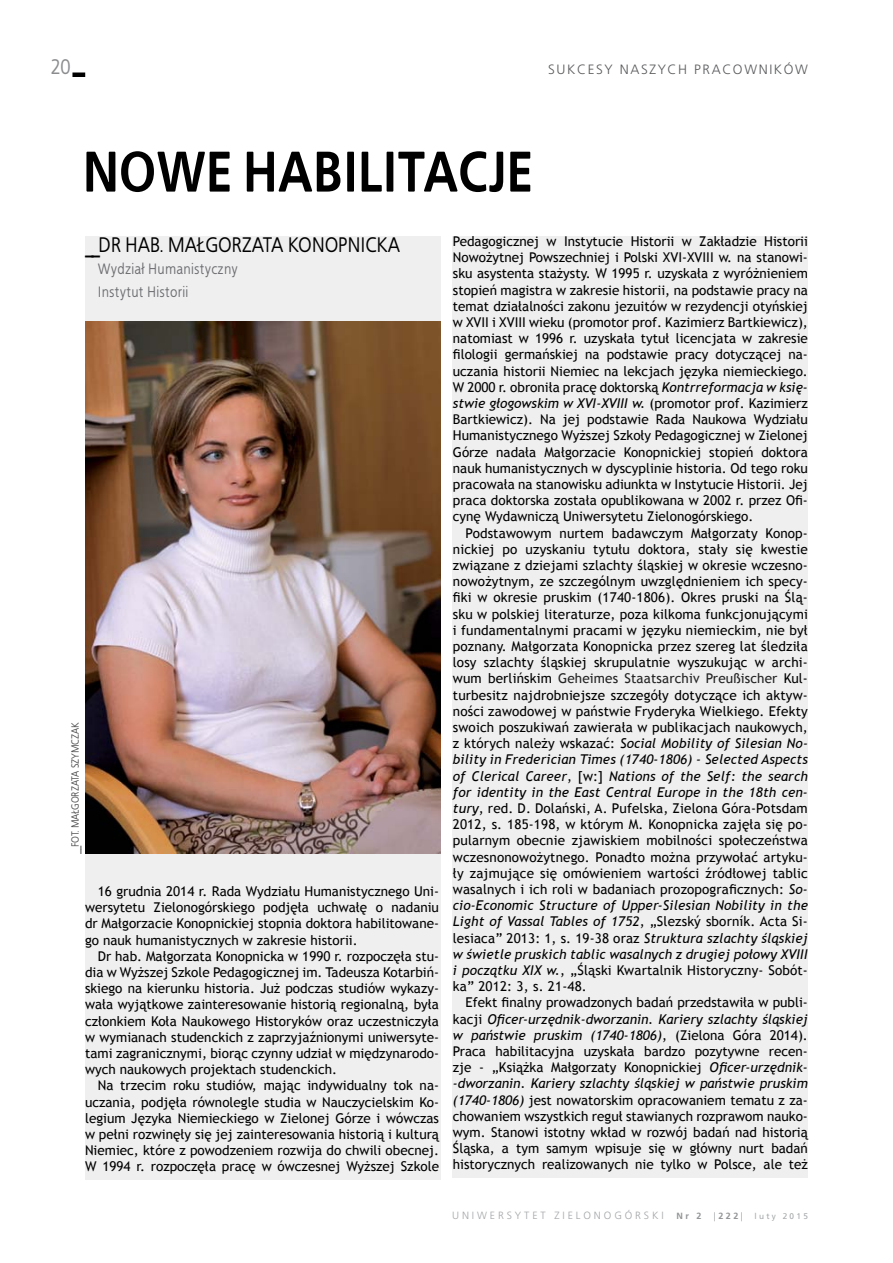
<style>
.page{position:relative;width:893px;height:1263px;background:#fff}
.page>*{position:absolute;margin:0;border:0;box-sizing:border-box;transform-origin:0 0}
.t1{font:700 57px "EFN Bureau OT";color:#000}
.t2{font:21px "EFN Bureau OT";color:#000}
.t3{font:21px "EFN Bureau OT";color:#8a8c8e}
.t4{font:15px/22.2px "EFN Bureau OT";color:#6d6e71}
.t5{font:13.5px/16.2px "Trebuchet MS";color:#000;text-align:justify}
.t6{font:300 13.5px "Frutiger LT Pro";color:#58595b}
.t7{font:300 10.5px "Frutiger LT Pro";letter-spacing:.275em;color:#a3a5a8}
.t8{font:10.5px "EFN Bureau OT";color:#4d4d4f}
.t9{font:700 9px "Frutiger LT Pro";color:#939597}
.t10{font:8.25px "Frutiger LT Pro";letter-spacing:.275em;color:#a4a7a9}
.s1{font-weight:700}
.s2{font-style:italic}
.s3{color:#222}
.s4{font-weight:700;font-size:9px;color:#939597}
.s5{font-weight:300}
</style>
<div class="page">
<div style="left:72px;top:72px;width:13px;height:5px;background:#000"></div>
<div style="left:85px;top:236px;width:355px;height:944px;background:#efeff0"></div>
<div style="left:453px;top:236px;width:355px;height:942px;background:#efeff0"></div>
<img style="left:85px;top:321px;width:355px;height:532px">
<h2 class="t3" style="left:51px;top:55px;width:21px">20</h2>
<p class="t6" style="left:548px;top:61px;width:11px">SUKCESY</p>
<p class="t6" style="left:620px;top:61px;width:11px">NASZYCH</p>
<p class="t6" style="left:694px;top:61px;width:12px">PRACOWNIKÓW</p>
<h1 class="t1" style="left:83px;top:136px;width:451px">NOWE HABILITACJE</h1>
<h2 class="t2" style="left:85px;top:233px;width:96px"><span class="s1">__</span>DR HAB. MAŁGORZATA</h2>
<h2 class="t2" style="left:288px;top:233px;width:13px">KONO</h2>
<h2 class="t2" style="left:338px;top:233px;width:21px">PNICKA</h2>
<p class="t4" style="left:98px;top:258px;width:142px">Wydział Humanistyczny<br>I nstytut Historii</p>
<p class="t8" style="left:69px;top:853px;width:132px;rotate:-90deg"><span class="s1">__</span>fot. M ałgorzata Szymczak</p>
<p class="t5" style="left:85px;top:883px;width:355px;text-indent:13px">16 grudnia 2014 r. Rada Wydziału Humanistycznego Uni&shy;wersytetu Zielonogórskiego podjęła uchwałę o nadaniu dr Małgorzacie Konopnickiej stopnia doktora habilitowane&shy;go nauk humanistycznych w zakresie historii.</p>
<p class="t5" style="left:85px;top:948px;width:355px;text-indent:13px">Dr hab. Małgorzata Konopnicka w 1990 r. rozpoczęła stu&shy;dia w Wyższej Szkole Pedagogicznej im. Tadeusza Kotarbiń&shy;skiego na kierunku historia. Już podczas studiów wykazy&shy;wała wyjątkowe zainteresowanie historią regionalną, była członkiem Koła Naukowego Historyków oraz uczestniczyła w wymianach studenckich z zaprzyjaźnionymi uniwersyte&shy;tami zagranicznymi, biorąc czynny udział w międzynarodo&shy;wych naukowych projektach studenckich.</p>
<p class="t5" style="left:85px;top:1078px;width:356px;text-indent:13px">Na trzecim roku studiów, mając indywidualny tok na&shy;uczania, podjęła równolegle studia w Nauczycielskim Ko&shy;legium Języka Niemieckiego w Zielonej Górze i wówczas w pełni rozwinęły się jej zainteresowania historią i kulturą Niemiec, które z powodzeniem rozwija do chwili obecnej.<br>W 1994 r. rozpoczęła pracę w ówczesnej Wyższej Szkole</p>
<p class="t5" style="left:453px;top:233px;width:357px">Pedagogicznej w Instytucie Historii w Zakładzie Historii Nowożytnej Powszechniej i Polski XVI-XVIII w. na stanowi&shy;sku asystenta stażysty. W 1995 r. uzyskała z wyróżnieniem stopień magistra w zakresie historii, na podstawie pracy na temat działalności zakonu jezuitów w rezydencji otyńskiej w XVII i XVIII wieku (promotor prof. Kazimierz Bartkiewicz), natomiast w 1996 r. uzyskała tytuł licencjata w zakresie filologii germańskiej na podstawie pracy dotyczącej na&shy;uczania historii Niemiec na lekcjach języka niemieckiego.<br>W 2000 r. obroniła pracę doktorską <span class="s2">Kontrreformacja w księ&shy;stwie głogowskim w XVI-XVIII w.</span> (promotor prof. Kazimierz Bartkiewicz). Na jej podstawie Rada Naukowa Wydziału Humanistycznego Wyższej Szkoły Pedagogicznej w Zielonej Górze nadała Małgorzacie Konopnickiej stopień doktora nauk humanistycznych w dyscyplinie historia. Od tego roku pracowała na stanowisku adiunkta w Instytucie Historii. Jej praca doktorska została opublikowana w 2002 r. przez Ofi&shy;cynę Wydawniczą Uniwersytetu Zielonogórskiego.</p>
<p class="t5" style="left:453px;top:525px;width:357px;text-indent:13px">Podstawowym nurtem badawczym Małgorzaty Konop&shy;nickiej po uzyskaniu tytułu doktora, stały się kwestie związane z dziejami szlachty śląskiej w okresie wczesno&shy;nowożytnym, ze szczególnym uwzględnieniem ich specy&shy;fiki w okresie pruskim (1740-1806). Okres pruski na Ślą&shy;sku w polskiej literaturze, poza kilkoma funkcjonującymi i fundamentalnymi pracami w języku niemieckim, nie był poznany. Małgorzata Konopnicka przez szereg lat śledziła losy szlachty śląskiej skrupulatnie wyszukując w archi&shy;wum berlińskim <span class="s3">Geheimes Staatsarchiv Preußischer</span> Kul&shy;turbesitz najdrobniejsze szczegóły dotyczące ich aktyw&shy;ności zawodowej w państwie Fryderyka Wielkiego. Efekty swoich poszukiwań zawierała w publikacjach naukowych, z których należy wskazać: <span class="s2">Social Mobility of Silesian No&shy;bility in Frederician Times (1740-1806) - Selected Aspects of Clerical Career</span>, [w:] <span class="s2">Nations of the Self: the search for identity in the East Central Europe in the 18th cen&shy;tury</span>, red. D. Dolański, A. Pufelska, Zielona Góra-Potsdam 2012, s. 185-198, w którym M. Konopnicka zajęła się po&shy;pularnym obecnie zjawiskiem mobilności społeczeństwa wczesnonowożytnego. Ponadto można przywołać artyku&shy;ły zajmujące się omówieniem wartości źródłowej tablic wasalnych i ich roli w badaniach prozopograficznych: <span class="s2">So&shy;cio-Economic Structure of Upper-Silesian Nobility in the Light of Vassal Tables of 1752</span>, „Slezský sborník. Acta Si&shy;lesiaca” 2013: 1, s. 19-38 oraz <span class="s2">Struktura szlachty śląskiej w świetle pruskich tablic wasalnych z drugiej połowy XVIII i początku XIX w.</span>, „Śląski Kwartalnik Historyczny- Sobót&shy;ka” 2012: 3, s. 21-48.</p>
<p class="t5" style="left:453px;top:995px;width:357px;text-indent:13px">Efekt finalny prowadzonych badań przedstawiła w publi&shy;kacji <span class="s2">Oficer-urzędnik-dworzanin. Kariery szlachty śląskiej w państwie pruskim (1740-1806)</span>, (Zielona Góra 2014).<br>Praca habilitacyjna uzyskała bardzo pozytywne recen&shy;zje - „Książka Małgorzaty Konopnickiej <span class="s2">Oficer-urzędnik--dworzanin. Kariery szlachty śląskiej w państwie pruskim (1740-1806)</span> jest nowatorskim opracowaniem tematu z za&shy;chowaniem wszystkich reguł stawianych rozprawom nauko&shy;wym. Stanowi istotny wkład w rozwój badań nad historią Śląska, a tym samym wpisuje się w główny nurt badań historycznych realizowanych nie tylko w Polsce, ale też</p>
<p class="t7" style="left:452px;top:1209px;width:251px">UNIWERSYTET ZIELONOGÓRSKI <span class="s4">Nr 2</span></p>
<p class="t9" style="left:714px;top:1211px;width:30px"><span class="s5">|</span>222<span class="s5">|</span></p>
<p class="t10" style="left:754px;top:1211px;width:55px">luty 2015</p>
</div>
